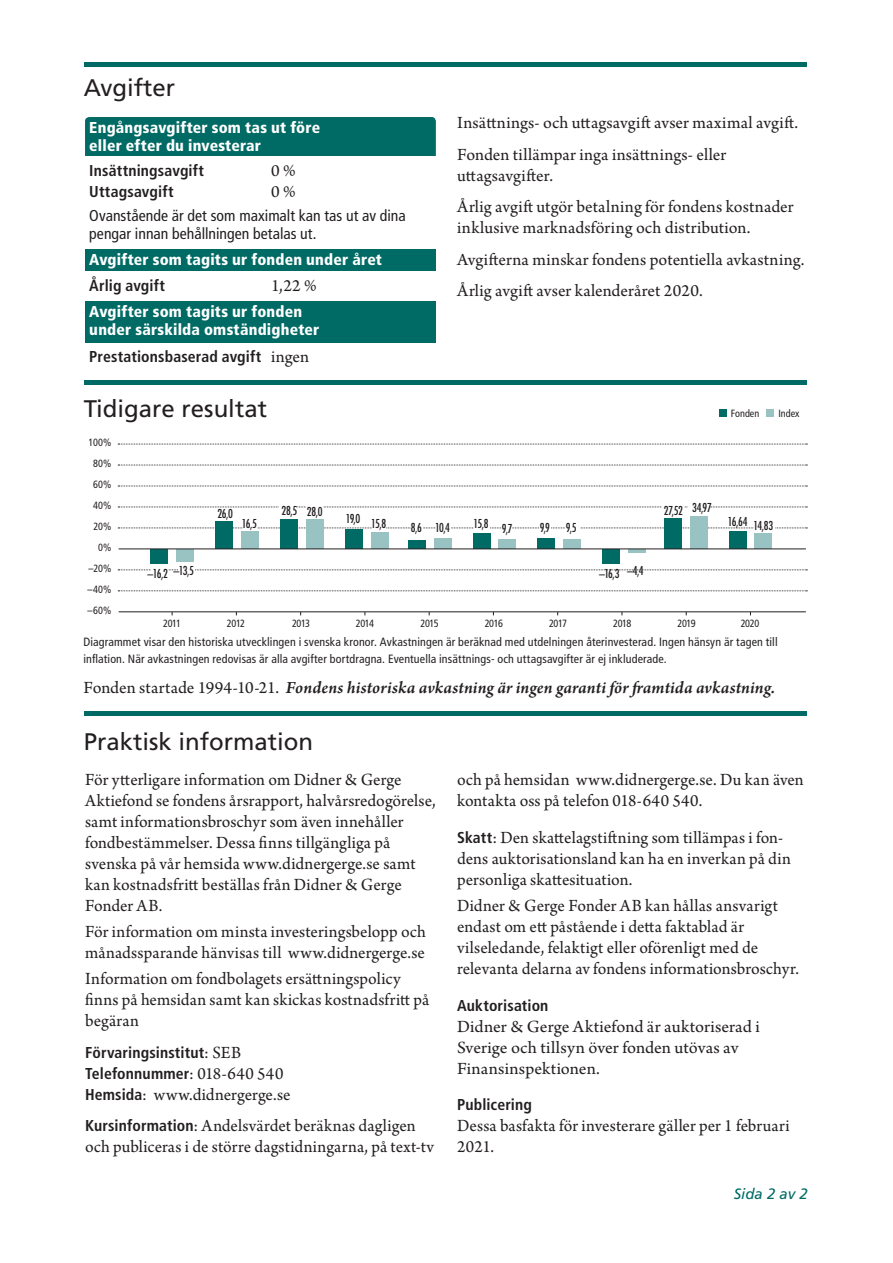
<style>
.page{position:relative;width:893px;height:1263px;background:#fff}
.page>*{position:absolute;margin:0;border:0;box-sizing:border-box;transform-origin:0 0}
.t1{font:24px "Frutiger";color:#231f20}
.t2{font:18px/21px "Arno Pro";letter-spacing:.005em;color:#231f20}
.t3{font:italic 600 18px "Arno Pro";letter-spacing:.005em;color:#231f20}
.t4{font:700 condensed 15.75px/21px "Frutiger LT Com";letter-spacing:.01em;color:#231f20}
.t5{font:900 condensed 15.75px/18px "Frutiger LT Std";letter-spacing:.015em;color:#fff}
.t6{font:condensed 15.75px/18px "Frutiger LT Std";color:#231f20}
.t7{font:italic 15px "Frutiger";color:#006a64}
.t8{font:condensed 12px/16.5px "Frutiger LT Std";letter-spacing:.015em;color:#231f20}
.t9{font:condensed 12px "Futura Std";letter-spacing:-.065em;color:#231f20}
.t10{font:condensed 10.5px "Frutiger LT Std";letter-spacing:-.03em;color:#231f20}
.t11{font:condensed 10.5px/21px "Frutiger LT Std";letter-spacing:.01em;color:#231f20;text-align:right}
.s1{font-family:"Arno Pro";font-weight:400;font-stretch:normal;font-size:18px}
.s2{font-weight:400;font-style:normal}
.s3{font-family:"Frutiger LT Com";font-weight:700;font-stretch:condensed;font-size:15.75px}
</style>
<div class="page">
<div style="left:85px;top:117px;width:351px;height:43px;background:#006a64;border-radius:4px"></div>
<div style="left:85px;top:250px;width:351px;height:21px;background:#006a64"></div>
<div style="left:85px;top:301px;width:351px;height:41px;background:#006a64"></div>
<div style="left:85px;top:156px;width:351px;height:6px;background:#fff"></div>
<hr style="left:84px;top:711px;width:723px;height:4px;background:#006a64">
<hr style="left:84px;top:381px;width:723px;height:4px;background:#006a64">
<hr style="left:84px;top:63px;width:723px;height:4px;background:#006a64">
<div style="left:719px;top:409px;width:8px;height:8px;background:#006a64"></div>
<div style="left:767px;top:409px;width:7px;height:8px;background:#99c3c3"></div>
<svg style="left:118px;top:444px;width:689px;height:1px"></svg>
<svg style="left:118px;top:465px;width:689px;height:1px"></svg>
<svg style="left:118px;top:486px;width:689px;height:1px"></svg>
<svg style="left:118px;top:590px;width:689px;height:1px"></svg>
<hr style="left:119px;top:611px;width:687px;height:1px;background:#231f20">
<div style="left:280px;top:519px;width:18px;height:30px;background:#006a64"></div>
<div style="left:664px;top:518px;width:18px;height:31px;background:#006a64"></div>
<svg style="left:118px;top:506px;width:689px;height:2px"></svg>
<div style="left:345px;top:529px;width:17px;height:20px;background:#006a64"></div>
<div style="left:408px;top:540px;width:18px;height:9px;background:#006a64"></div>
<div style="left:537px;top:538px;width:17px;height:11px;background:#006a64"></div>
<div style="left:473px;top:533px;width:17px;height:16px;background:#006a64"></div>
<div style="left:755px;top:533px;width:17px;height:16px;background:#99c3c3"></div>
<div style="left:241px;top:532px;width:18px;height:17px;background:#99c3c3"></div>
<div style="left:306px;top:519px;width:17px;height:30px;background:#99c3c3"></div>
<div style="left:690px;top:517px;width:17px;height:32px;background:#99c3c3"></div>
<div style="left:371px;top:532px;width:17px;height:17px;background:#99c3c3"></div>
<div style="left:434px;top:538px;width:18px;height:11px;background:#99c3c3"></div>
<div style="left:498px;top:539px;width:17px;height:10px;background:#99c3c3"></div>
<div style="left:563px;top:539px;width:17px;height:10px;background:#99c3c3"></div>
<div style="left:177px;top:549px;width:17px;height:12px;background:#99c3c3"></div>
<hr style="left:628px;top:549px;width:17px;height:3px;background:#99c3c3">
<svg style="left:118px;top:527px;width:689px;height:2px"></svg>
<hr style="left:688px;top:506px;width:21px;height:2px;background:#fff">
<div style="left:151px;top:549px;width:17px;height:15px;background:#006a64"></div>
<div style="left:602px;top:549px;width:18px;height:15px;background:#006a64"></div>
<svg style="left:118px;top:569px;width:689px;height:2px"></svg>
<div style="left:754px;top:519px;width:20px;height:11px;background:#fff"></div>
<div style="left:729px;top:531px;width:17px;height:18px;background:#006a64"></div>
<div style="left:216px;top:522px;width:17px;height:27px;background:#006a64"></div>
<hr style="left:119px;top:548px;width:687px;height:1px;background:#231f20">
<h1 class="t1" style="left:84px;top:74px;width:93px">Avgifter</h1>
<p class="t5" style="left:89px;top:118px;width:232px">Engångsavgifter som tas ut före eller efter du investerar</p>
<p class="t4" style="left:89px;top:160px;width:116px">Insättningsavgift</p>
<p class="t2" style="left:271px;top:161px;width:26px">0 %</p>
<p class="t4" style="left:89px;top:181px;width:86px">Uttagsavgift</p>
<p class="t2" style="left:271px;top:182px;width:26px">0 %</p>
<p class="t6" style="left:89px;top:206px;width:318px">Ovanstående är det som maximalt kan tas ut av dina pengar innan behållningen betalas ut.</p>
<p class="t5" style="left:89px;top:250px;width:294px">Avgifter som tagits ur fonden under året</p>
<p class="t4" style="left:89px;top:275px;width:77px">Årlig avgift</p>
<p class="t2" style="left:271px;top:276px;width:47px">1,22 %</p>
<p class="t5" style="left:89px;top:303px;width:232px">Avgifter som tagits ur fonden under särskilda omständigheter</p>
<p class="t4" style="left:89px;top:346px;width:221px">Prestationsbaserad avgift <span class="s1">ingen</span></p>
<h1 class="t1" style="left:84px;top:394px;width:185px">Tidigare resultat</h1>
<p class="t2" style="left:457px;top:108px;width:343px;line-height:31.5px">Insättnings- och uttagsavgift avser maximal avgift.<br>Fonden tillämpar inga insättnings- eller</p>
<p class="t2" style="left:457px;top:161px;width:338px;line-height:31.5px">uttagsavgifter.<br>Årlig avgift utgör betalning för fondens kostnader</p>
<p class="t2" style="left:457px;top:213px;width:349px;line-height:31.5px">inklusive marknadsföring och distribution.<br>Avgifterna minskar fondens potentiella avkastning.<br>Årlig avgift avser kalenderåret 2020.</p>
<p class="t10" style="left:731px;top:407px;width:30px">Fonden</p>
<p class="t10" style="left:778px;top:407px;width:23px">Index</p>
<p class="t11" style="left:88px;top:432px;width:25px">100%<br>80%<br>60%<br>40%<br>20%<br>0% –20% –40% –60%</p>
<p class="t9" style="left:217px;top:506px;width:17px">26,0</p>
<p class="t9" style="left:242px;top:517px;width:17px">16,5</p>
<p class="t9" style="left:307px;top:504px;width:17px">28,0</p>
<p class="t9" style="left:692px;top:500px;width:21px">34,97</p>
<p class="t9" style="left:371px;top:517px;width:16px">15,8</p>
<p class="t9" style="left:282px;top:503px;width:17px">28,5</p>
<p class="t9" style="left:664px;top:503px;width:21px">27,52</p>
<p class="t9" style="left:346px;top:511px;width:16px">19,0</p>
<p class="t9" style="left:411px;top:521px;width:13px">8,6</p>
<p class="t9" style="left:540px;top:521px;width:12px">9,9</p>
<p class="t9" style="left:474px;top:517px;width:16px">15,8</p>
<p class="t9" style="left:435px;top:521px;width:16px">10,4</p>
<p class="t9" style="left:502px;top:522px;width:12px">9,7</p>
<p class="t9" style="left:566px;top:521px;width:12px">9,5</p>
<p class="t9" style="left:174px;top:563px;width:22px">–13,5</p>
<p class="t9" style="left:627px;top:563px;width:18px">–4,4</p>
<p class="t9" style="left:148px;top:566px;width:22px">–16,2</p>
<p class="t9" style="left:599px;top:566px;width:22px">–16,3</p>
<p class="t9" style="left:728px;top:514px;width:21px">16,64</p>
<p class="t9" style="left:754px;top:518px;width:21px">14,83</p>
<p class="t10" style="left:163px;top:617px;width:19px">2011</p>
<p class="t10" style="left:227px;top:617px;width:20px">2012</p>
<p class="t10" style="left:292px;top:617px;width:20px">2013</p>
<p class="t10" style="left:356px;top:617px;width:20px">2014</p>
<p class="t10" style="left:420px;top:617px;width:20px">2015</p>
<p class="t10" style="left:485px;top:617px;width:20px">2016</p>
<p class="t10" style="left:549px;top:617px;width:20px">2017</p>
<p class="t10" style="left:613px;top:617px;width:20px">2018</p>
<p class="t10" style="left:677px;top:617px;width:20px">2019</p>
<p class="t10" style="left:741px;top:617px;width:20px">2020</p>
<p class="t8" style="left:83px;top:634px;width:696px">Diagrammet visar den historiska utvecklingen i svenska kronor. Avkastningen är beräknad med utdelningen återinvesterad. Ingen hänsyn är tagen till inflation. När avkastningen redovisas är alla avgifter bortdragna. Eventuella insättnings- och uttagsavgifter är ej inkluderade.</p>
<p class="t3" style="left:83px;top:677px;width:693px"><span class="s2">Fonden startade 1994-10-21.</span> Fondens historiska avkastning är ingen garanti för framtida avkastning.</p>
<h1 class="t1" style="left:84px;top:728px;width:231px">Praktisk information</h1>
<p class="t2" style="left:85px;top:770px;width:352px">För ytterligare information om Didner &amp; Gerge Aktiefond se fondens årsrapport, halvårsredogörelse, samt informationsbroschyr som även innehåller fondbestämmelser. Dessa finns tillgängliga på svenska på vår hemsida www.didnergerge.se samt kan kostnadsfritt beställas från Didner &amp; Gerge Fonder AB.</p>
<p class="t2" style="left:85px;top:922px;width:342px">För information om minsta investeringsbelopp och månadssparande hänvisas till www.didnergerge.se</p>
<p class="t2" style="left:85px;top:969px;width:346px">Information om fondbolagets ersättningspolicy finns på hemsidan samt kan skickas kostnadsfritt på begäran</p>
<p class="t4" style="left:85px;top:1042px;width:200px">Förvaringsinstitut<span class="s1">: SEB<br></span>Telefonnummer<span class="s1">: 018-640 540</span></p>
<p class="t2" style="left:85px;top:1079px;width:332px;line-height:31.5px"><span class="s3">Hemsida</span>: www.didnergerge.se<br><span class="s3">Kursinformation</span>: Andelsvärdet beräknas dagligen</p>
<p class="t2" style="left:85px;top:1137px;width:350px">och publiceras i de större dagstidningarna, på text-tv</p>
<p class="t2" style="left:457px;top:770px;width:348px">och på hemsidan www.didnergerge.se. Du kan även kontakta oss på telefon 018-640 540.</p>
<p class="t2" style="left:457px;top:827px;width:335px"><span class="s3">Skatt</span>: Den skattelagstiftning som tillämpas i fon&shy;dens auktorisationsland kan ha en inverkan på din personliga skattesituation.</p>
<p class="t2" style="left:457px;top:896px;width:343px">Didner &amp; Gerge Fonder AB kan hållas ansvarigt endast om ett påstående i detta faktablad är vilseledande, felaktigt eller oförenligt med de relevanta delarna av fondens informationsbroschyr.</p>
<p class="t4" style="left:457px;top:995px;width:93px">Auktorisation</p>
<p class="t2" style="left:457px;top:1016px;width:304px">Didner &amp; Gerge Aktiefond är auktoriserad i<br>Sverige och tillsyn över fonden utövas av<br>Finansinspektionen.</p>
<p class="t4" style="left:457px;top:1094px;width:76px">Publicering</p>
<p class="t2" style="left:457px;top:1116px;width:334px">Dessa basfakta för investerare gäller per 1 februari<br>2021.</p>
<p class="t7" style="left:734px;top:1185px;width:76px">Sida 2 av 2</p>
</div>
